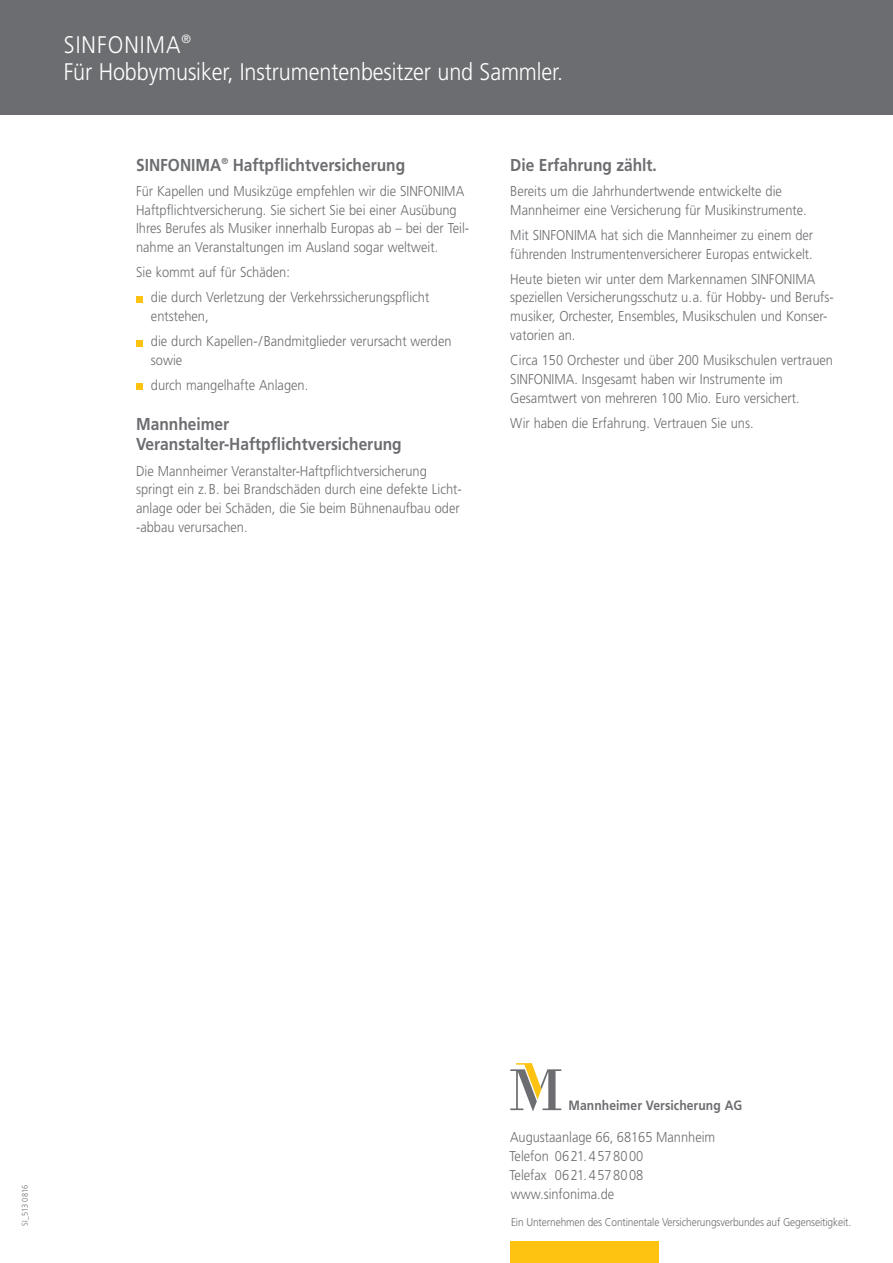
<style>
.page{position:relative;width:893px;height:1263px;background:#fff}
.page>*{position:absolute;margin:0;border:0;box-sizing:border-box;transform-origin:0 0}
.t1{font:300 24px/27px "Frutiger";letter-spacing:-.005em;color:#fff;scale:.9 1}
.t2{font:700 17.25px/20.2px "Frutiger";color:#6c6d70;scale:.9 1}
.t3{font:300 14.25px/18.8px "Frutiger";color:#6c6d70;scale:.9 1}
.t4{font:700 13.5px "Frutiger";letter-spacing:.005em;color:#6c6d70;scale:.9 1}
.t5{font:300 11.25px "Frutiger";letter-spacing:-.01em;color:#6c6d70;scale:.9 1}
.t6{font:300 8.25px "Frutiger";letter-spacing:-.015em;color:#6c6d70;scale:.9 1}
</style>
<div class="page">
<svg style="left:136px;top:296px;width:6px;height:6px"></svg>
<svg style="left:136px;top:340px;width:6px;height:6px"></svg>
<svg style="left:136px;top:384px;width:6px;height:6px"></svg>
<div style="left:0;top:0;width:893px;height:115px;background:#6c6d70"></div>
<div style="left:510px;top:1242px;width:149px;height:21px;background:#fec210"></div>
<svg style="left:510px;top:1063px;width:51px;height:48px"></svg>
<h1 class="t1" style="left:64px;top:31px;width:556px">SINFONIMA<sup>®<br></sup>Für Hobbymusiker, Instrumentenbesitzer und Sammler.</h1>
<p class="t2" style="left:136px;top:154px;width:301px">SINFONIMA<sup>®</sup> Haftpflichtversicherung</p>
<p class="t3" style="left:136px;top:182px;width:372px">Für Kapellen und Musikzüge empfehlen wir die SINFONIMA Haftpflichtversicherung. Sie sichert Sie bei einer Ausübung Ihres Berufes als Musiker innerhalb Europas ab – bei der Teil&shy;nahme an Veranstaltungen im Ausland sogar weltweit.</p>
<p class="t3" style="left:151px;top:260px;width:311px;line-height:25px;text-indent:-15px">Sie kommt auf für Schäden:<br>die durch Verletzung der Verkehrssicherungspflicht</p>
<p class="t3" style="left:151px;top:304px;width:336px;line-height:25.2px">entstehen,<br>die durch Kapellen-/Bandmitglieder verursacht werden</p>
<p class="t3" style="left:151px;top:348px;width:176px;line-height:25px">sowie<br>durch mangelhafte Anlagen.</p>
<p class="t2" style="left:136px;top:414px;width:297px">Mannheimer<br>Veranstalter-Haftpflichtversicherung</p>
<p class="t3" style="left:136px;top:461px;width:363px">Die Mannheimer Veranstalter-Haftpflichtversicherung springt ein z.B. bei Brandschäden durch eine defekte Licht&shy;anlage oder bei Schäden, die Sie beim Bühnenaufbau oder -abbau verursachen.</p>
<p class="t2" style="left:510px;top:154px;width:164px">Die Erfahrung zählt.</p>
<p class="t3" style="left:510px;top:182px;width:331px">Bereits um die Jahrhundertwende entwickelte die<br>Mannheimer eine Versicherung für Musikinstrumente.</p>
<p class="t3" style="left:510px;top:225px;width:338px">Mit SINFONIMA hat sich die Mannheimer zu einem der führenden Instrumentenversicherer Europas entwickelt.</p>
<p class="t3" style="left:510px;top:269px;width:361px">Heute bieten wir unter dem Markennamen SINFONIMA speziellen Versicherungsschutz u.a. für Hobby- und Berufs&shy;musiker, Orchester, Ensembles, Musikschulen und Konser&shy;vatorien an.</p>
<p class="t3" style="left:510px;top:351px;width:360px">Circa 150 Orchester und über 200 Musikschulen vertrauen<br>SINFONIMA. Insgesamt haben wir Instrumente im<br>Gesamtwert von mehreren 100 Mio. Euro versichert.</p>
<p class="t3" style="left:510px;top:413px;width:272px">Wir haben die Erfahrung. Vertrauen Sie uns.</p>
<p class="t6" style="left:20px;top:1226px;width:47px;rotate:-90deg">SI_513 0816</p>
<p class="t4" style="left:569px;top:1097px;width:194px">Mannheimer Versicherung AG</p>
<p class="t3" style="left:510px;top:1128px;width:230px">Augustaanlage 66, 68165 Mannheim<br>Telefon 0621.4578000<br>Telefax 0621.4578008 www.sinfonima.de</p>
<p class="t5" style="left:511px;top:1215px;width:380px">Ein Unternehmen des Continentale Versicherungsverbundes auf Gegenseitigkeit.</p>
</div>
